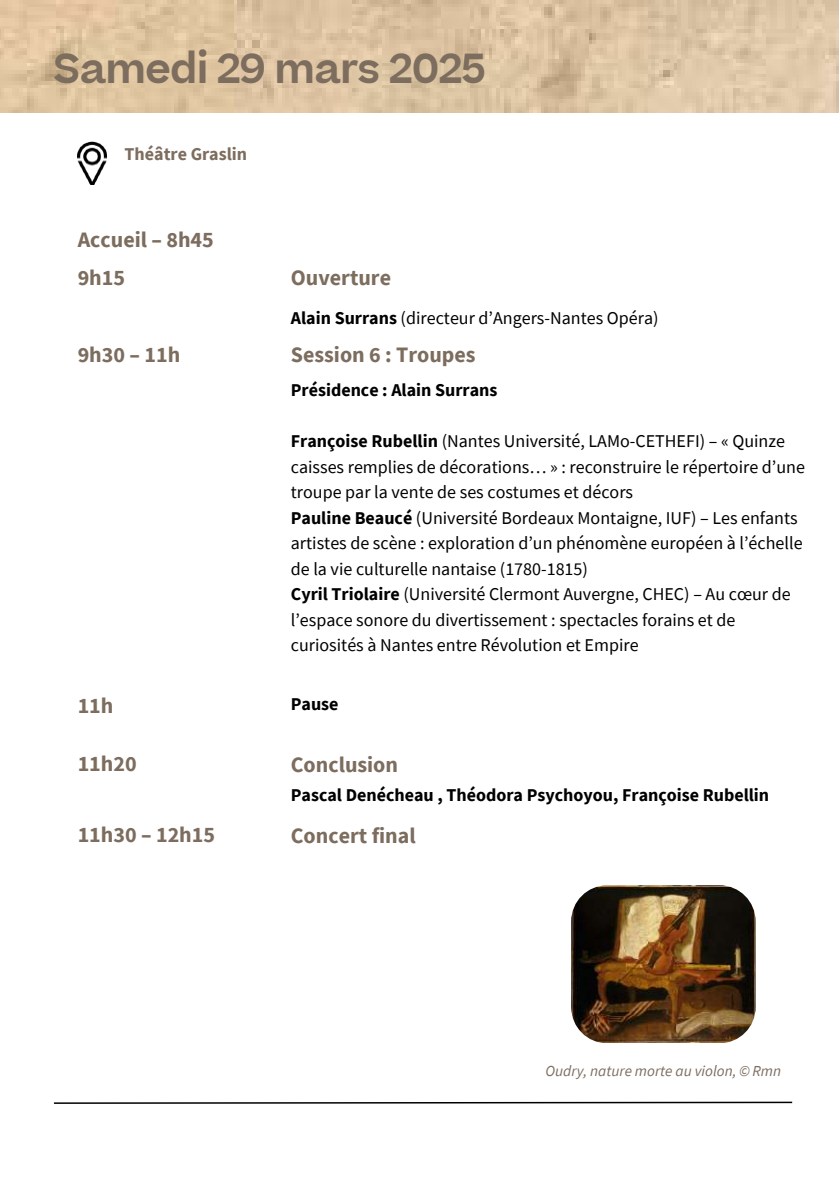
<style>
.page{position:relative;width:839px;height:1191px;background:#fff}
.page>*{position:absolute;margin:0;border:0;box-sizing:border-box;transform-origin:0 0}
.t1{font:600 40px "Beatrice";letter-spacing:-.02em;color:#7c6d5e}
.t2{font:700 22px/38.2px "Source Sans Pro";color:#7c6d5e}
.t3{font:18px/25.6px "Source Sans Pro";color:#000}
.t4{font:700 18px "Source Sans Pro";color:#000}
.t5{font:700 18px "Source Sans Pro";color:#7c6d5e}
.t6{font:italic 15.2px "Source Sans Pro";color:#7c6d5e}
.s1{font-weight:700}
</style>
<div class="page">
<svg style="left:54px;top:1101px;width:739px;height:3px"></svg>
<img style="left:77px;top:141px;width:30px;height:44px">
<img style="left:0;top:0;width:838px;height:112px">
<img style="left:571px;top:885px;width:184px;height:158px;border-radius:36px">
<h1 class="t1" style="left:54px;top:54px;width:433px">Samedi 29 mars 2025</h1>
<p class="t5" style="left:124px;top:142px;width:124px">Théâtre Graslin</p>
<p class="t2" style="left:78px;top:220px;width:138px">Accueil – 8h45<br>9h15</p>
<p class="t2" style="left:291px;top:259px;width:102px">Ouverture</p>
<p class="t3" style="left:291px;top:305px;width:369px"><span class="s1">Alain Surrans</span> (directeur d’Angers-Nantes Opéra)</p>
<p class="t2" style="left:78px;top:335px;width:104px">9h30 – 11h</p>
<p class="t2" style="left:291px;top:335px;width:186px">Session 6 : Troupes</p>
<p class="t4" style="left:291px;top:379px;width:208px">Présidence : Alain Surrans</p>
<p class="t3" style="left:291px;top:428px;width:515px"><span class="s1">Françoise Rubellin</span> (Nantes Université, LAMo-CETHEFI) – « Quinze caisses remplies de décorations… » : reconstruire le répertoire d’une troupe par la vente de ses costumes et décors<br><span class="s1">Pauline Beaucé</span> (Université Bordeaux Montaigne, IUF) – Les enfants artistes de scène : exploration d’un phénomène européen à l’échelle de la vie culturelle nantaise (1780-1815)<br><span class="s1">Cyril Triolaire</span> (Université Clermont Auvergne, CHEC) – Au cœur de l’espace sonore du divertissement : spectacles forains et de curiosités à Nantes entre Révolution et Empire</p>
<p class="t2" style="left:78px;top:686px;width:37px">11h</p>
<p class="t4" style="left:291px;top:693px;width:49px">Pause</p>
<p class="t2" style="left:78px;top:744px;width:60px">11h20</p>
<p class="t2" style="left:291px;top:745px;width:109px">Conclusion</p>
<p class="t4" style="left:291px;top:783px;width:480px">Pascal Denécheau , Théodora Psychoyou, Françoise Rubellin</p>
<p class="t2" style="left:78px;top:815px;width:139px">11h30 – 12h15</p>
<p class="t2" style="left:291px;top:816px;width:126px">Concert final</p>
<p class="t6" style="left:545px;top:1061px;width:237px">Oudry, nature morte au violon, © Rmn</p>
</div>
